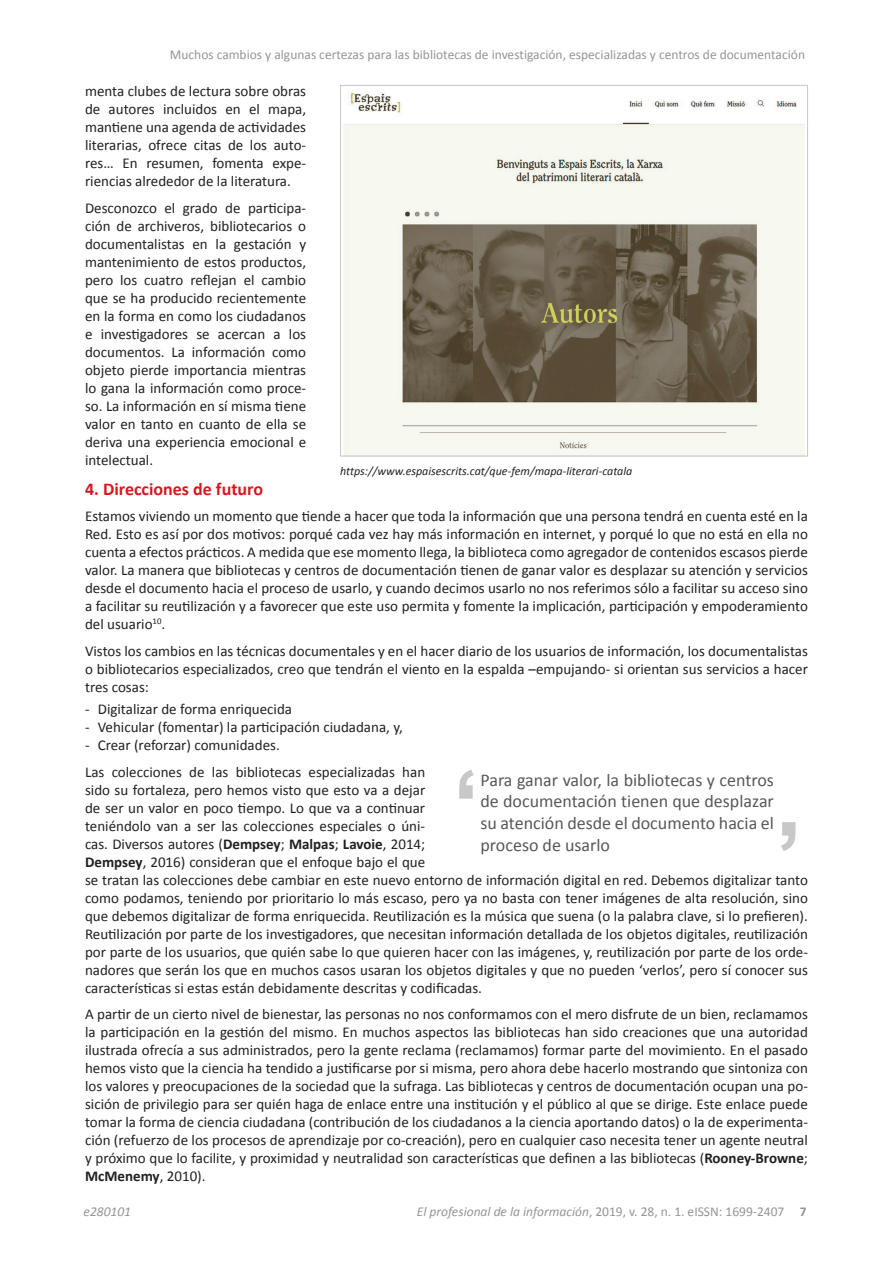
<style>
.page{position:relative;width:893px;height:1263px;background:#fff}
.page>*{position:absolute;margin:0;border:0;box-sizing:border-box;transform-origin:0 0}
.t1{font:18px/21.6px "Calibri";color:#57585a;text-align:justify}
.t2{font:700 18px "Calibri";color:#d7171f}
.t3{font:15px/18px "Calibri";color:#231f20;text-align:justify}
.t4{font:13.5px "Calibri";color:#939598}
.t5{font:italic 13.5px "Calibri";color:#939598}
.t6{font:italic 12px "Calibri";color:#231f20}
.s1{font-weight:700}
.s2{font-style:italic}
</style>
<div class="page">
<img style="left:343px;top:91px;width:462px;height:363px">
<svg style="left:781px;top:822px;width:14px;height:29px"></svg>
<svg style="left:459px;top:770px;width:15px;height:29px"></svg>
<p class="t4" style="left:170px;top:46px;width:637px">Muchos cambios y algunas certezas para las bibliotecas de investigación, especializadas y centros de documentación</p>
<p class="t3" style="left:85px;top:82px;width:223px">menta clubes de lectura sobre obras de autores incluidos en el mapa, mantiene una agenda de actividades literarias, ofrece citas de los auto&shy;res… En resumen, fomenta expe&shy;riencias alrededor de la literatura.</p>
<p class="t3" style="left:85px;top:199px;width:223px">Desconozco el grado de participa&shy;ción de archiveros, bibliotecarios o documentalistas en la gestación y mantenimiento de estos productos, pero los cuatro reflejan el cambio que se ha producido recientemente en la forma en como los ciudadanos e investigadores se acercan a los documentos. La información como objeto pierde importancia mientras lo gana la información como proce&shy;so. La información en sí misma tiene valor en tanto en cuanto de ella se deriva una experiencia emocional e intelectual.</p>
<p class="t2" style="left:85px;top:477px;width:180px">4. Direcciones de futuro</p>
<p class="t3" style="left:85px;top:507px;width:724px">Estamos viviendo un momento que tiende a hacer que toda la información que una persona tendrá en cuenta esté en la Red. Esto es así por dos motivos: porqué cada vez hay más información en internet, y porqué lo que no está en ella no cuenta a efectos prácticos. A medida que ese momento llega, la biblioteca como agregador de contenidos escasos pierde valor. La manera que bibliotecas y centros de documentación tienen de ganar valor es desplazar su atención y servicios desde el documento hacia el proceso de usarlo, y cuando decimos usarlo no nos referimos sólo a facilitar su acceso sino a facilitar su reutilización y a favorecer que este uso permita y fomente la implicación, participación y empoderamiento del usuario<sup>10</sup>.</p>
<p class="t3" style="left:85px;top:642px;width:724px">Vistos los cambios en las técnicas documentales y en el hacer diario de los usuarios de información, los documentalistas o bibliotecarios especializados, creo que tendrán el viento en la espalda –empujando- si orientan sus servicios a hacer tres cosas:</p>
<p class="t3" style="left:85px;top:700px;width:209px">- Digitalizar de forma enriquecida</p>
<p class="t3" style="left:85px;top:718px;width:319px">- Vehicular (fomentar) la participación ciudadana, y,</p>
<p class="t3" style="left:85px;top:732px;width:342px;line-height:26.5px">- Crear (reforzar) comunidades.<br>Las colecciones de las bibliotecas especializadas han</p>
<p class="t3" style="left:85px;top:781px;width:724px;text-align:left">sido su fortaleza, pero hemos visto que esto va a dejar<br>de ser un valor en poco tiempo. Lo que va a continuar<br>teniéndolo van a ser las colecciones especiales o úni-<br>cas. Diversos autores (<span class="s1">Dempsey</span>; <span class="s1">Malpas</span>; <span class="s1">Lavoie</span>, 2014;<br><span class="s1">Dempsey</span>, 2016) consideran que el enfoque bajo el que<br>se tratan las colecciones debe cambiar en este nuevo entorno de información digital en red. Debemos digitalizar tanto como podamos, teniendo por prioritario lo más escaso, pero ya no basta con tener imágenes de alta resolución, sino que debemos digitalizar de forma enriquecida. Reutilización es la música que suena (o la palabra clave, si lo prefieren).<br>Reutilización por parte de los investigadores, que necesitan información detallada de los objetos digitales, reutilización por parte de los usuarios, que quién sabe lo que quieren hacer con las imágenes, y, reutilización por parte de los orde&shy;nadores que serán los que en muchos casos usaran los objetos digitales y que no pueden ‘verlos’, pero sí conocer sus características si estas están debidamente descritas y codificadas.</p>
<p class="t3" style="left:85px;top:1005px;width:724px">A partir de un cierto nivel de bienestar, las personas no nos conformamos con el mero disfrute de un bien, reclamamos la participación en la gestión del mismo. En muchos aspectos las bibliotecas han sido creaciones que una autoridad ilustrada ofrecía a sus administrados, pero la gente reclama (reclamamos) formar parte del movimiento. En el pasado hemos visto que la ciencia ha tendido a justificarse por si misma, pero ahora debe hacerlo mostrando que sintoniza con los valores y preocupaciones de la sociedad que la sufraga. Las bibliotecas y centros de documentación ocupan una po&shy;sición de privilegio para ser quién haga de enlace entre una institución y el público al que se dirige. Este enlace puede tomar la forma de ciencia ciudadana (contribución de los ciudadanos a la ciencia aportando datos) o la de experimenta&shy;ción (refuerzo de los procesos de aprendizaje por co-creación), pero en cualquier caso necesita tener un agente neutral y próximo que lo facilite, y proximidad y neutralidad son características que definen a las bibliotecas (<span class="s1">Rooney-Browne</span>; <span class="s1">McMenemy</span>, 2010).</p>
<p class="t6" style="left:340px;top:463px;width:294px">https://www.espaisescrits.cat/que-fem/mapa-literari-catala</p>
<p class="t1" style="left:480px;top:769px;width:295px">Para ganar valor, la bibliotecas y centros de documentación tienen que desplazar su atención desde el documento hacia el proceso de usarlo</p>
<p class="t5" style="left:84px;top:1202px;width:49px">e280101</p>
<p class="t4" style="left:417px;top:1203px;width:391px"><span class="s2">El profesional de la información</span>, 2019, v. 28, n. 1. eISSN: 1699-2407 <span class="s1">7</span></p>
</div>
